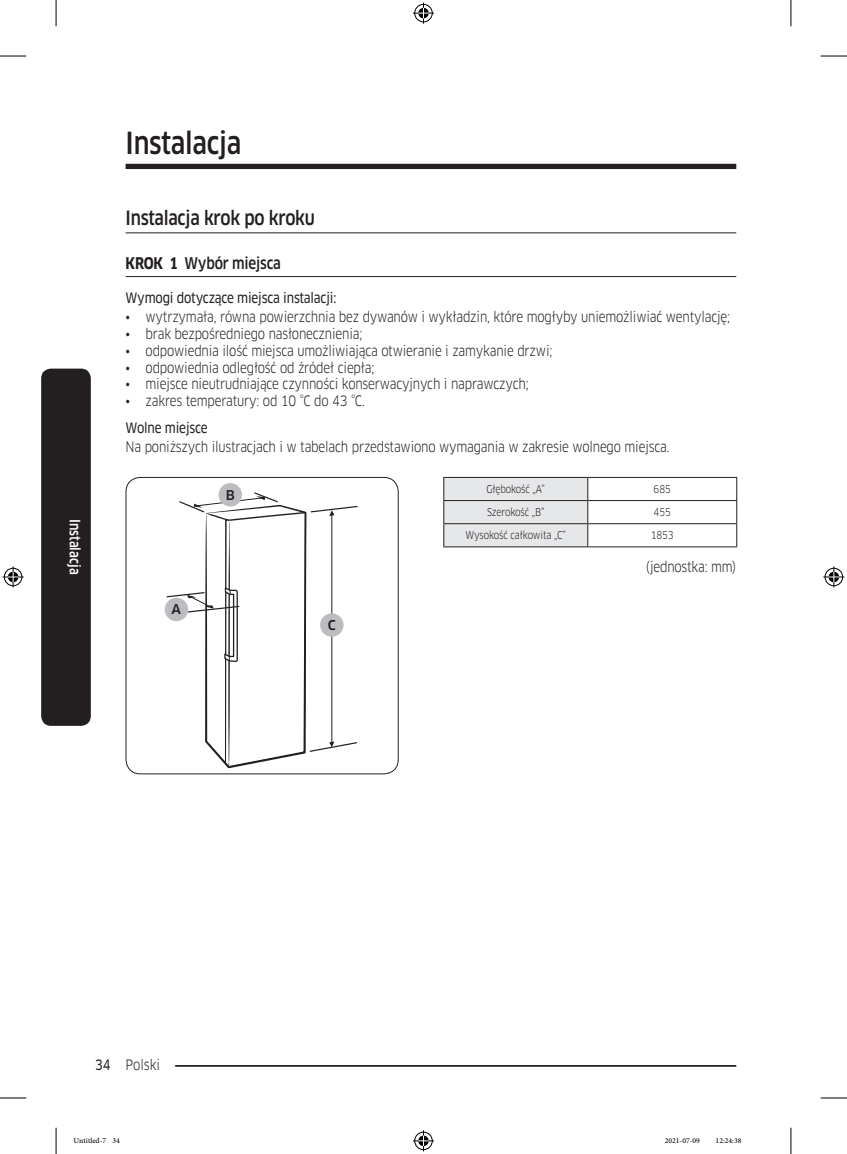
<style>
.page{position:relative;width:847px;height:1154px;background:#fff}
.page>*{position:absolute;margin:0;border:0;box-sizing:border-box;transform-origin:0 0}
.t1{font:500 29.75px "Samsung Clan Pro";letter-spacing:-.01em;color:#231f20;scale:.85 1}
.t2{font:500 19.25px "Samsung Clan Pro";letter-spacing:-.015em;color:#231f20;scale:.85 1}
.t3{font:500 15.75px "Samsung Clan Pro";letter-spacing:-.015em;color:#231f20;scale:.85 1}
.P_Right{font:14px "Samsung Clan Pro";letter-spacing:-.015em;color:#231f20;scale:.85 1}
.t4{font:14px "Samsung Clan Pro News";letter-spacing:-.015em;color:#231f20;scale:.85 1}
.Sidebar{font:500 14px "Samsung Clan Pro";color:#fff;scale:.85 1}
.image{font:500 13.3px "Samsung Clan Pro";color:#231f20}
.P_Small__Center{font:10.5px "Samsung Clan Pro";letter-spacing:-.015em;color:#231f20;scale:.85 1}
.t5{font:10.5px "Adobe Arabic";color:#000}
.s1{font-weight:700}
.s2{font-family:"Samsung Clan Pro News"}
</style>
<div class="page">
<div style="left:125px;top:164px;width:611px;height:5px;background:#231f20"></div>
<hr style="left:125px;top:1065px;width:611px;height:2px;background:#231f20">
<div style="left:111px;top:1055px;width:64px;height:17px;background:#fff"></div>
<div style="left:41px;top:369px;width:50px;height:357px;background:#231f20;border-radius:10px"></div>
<hr style="left:125px;top:232px;width:611px;height:1px;background:#231f20">
<hr style="left:125px;top:276px;width:611px;height:1px;background:#231f20">
<svg style="left:166px;top:595px;width:140px;height:173px"></svg>
<svg style="left:178px;top:492px;width:180px;height:261px"></svg>
<div style="left:320px;top:613px;width:23px;height:24px;background:#bcbdc0;border-radius:50%"></div>
<div style="left:218px;top:483px;width:24px;height:23px;background:#bcbdc0;border-radius:50%"></div>
<div style="left:165px;top:598px;width:23px;height:23px;background:#bcbdc0;border-radius:50%"></div>
<div style="left:125px;top:477px;width:273px;height:297px;border:1px solid #231f20;border-radius:14px"></div>
<hr style="left:587px;top:477px;width:149px;height:1px;background:#231f20">
<hr style="left:587px;top:500px;width:149px;height:1px;background:#231f20">
<hr style="left:587px;top:523px;width:149px;height:1px;background:#231f20">
<svg style="left:443px;top:477px;width:145px;height:69px;background:#dbdcde"></svg>
<svg style="left:736px;top:478px;width:1px;height:68px"></svg>
<hr style="left:443px;top:546px;width:144px;height:1px;background:#231f20">
<hr style="left:587px;top:546px;width:149px;height:1px;background:#231f20">
<svg style="left:0;top:56px;width:26px;height:1px"></svg>
<svg style="left:820px;top:56px;width:26px;height:1px"></svg>
<svg style="left:0;top:1097px;width:26px;height:1px"></svg>
<svg style="left:820px;top:1097px;width:26px;height:1px"></svg>
<svg style="left:56px;top:0;width:1px;height:26px"></svg>
<svg style="left:56px;top:1128px;width:1px;height:26px"></svg>
<svg style="left:790px;top:0;width:1px;height:26px"></svg>
<svg style="left:790px;top:1128px;width:1px;height:26px"></svg>
<svg style="left:413px;top:3px;width:21px;height:21px"></svg>
<svg style="left:413px;top:1130px;width:21px;height:21px"></svg>
<svg style="left:3px;top:566px;width:21px;height:21px"></svg>
<svg style="left:823px;top:566px;width:21px;height:21px"></svg>
<h1 class="t1" style="left:125px;top:125px;width:138px">Instalacja</h1>
<p class="Sidebar" style="left:83px;top:519px;width:67px;rotate:90deg">Instalacja</p>
<h2 class="t2" style="left:125px;top:207px;width:224px">Instalacja krok po kroku</h2>
<p class="t3" style="left:125px;top:254px;width:184px"><span class="s1">KROK 1</span> Wybór miejsca</p>
<h4 class="t4" style="left:125px;top:289px;width:249px">Wymogi dotyczące miejsca instalacji:</h4>
<p class="P_Right" style="left:125px;top:309px;width:712px">• wytrzymała, równa powierzchnia bez dywanów i wykładzin, które mogłyby uniemożliwiać wentylację;</p>
<p class="P_Right" style="left:125px;top:325px;width:280px">• brak bezpośredniego nasłonecznienia;</p>
<p class="P_Right" style="left:125px;top:342px;width:503px">• odpowiednia ilość miejsca umożliwiająca otwieranie i zamykanie drzwi;</p>
<p class="P_Right" style="left:125px;top:359px;width:294px">• odpowiednia odległość od źródeł ciepła;</p>
<p class="P_Right" style="left:125px;top:376px;width:475px">• miejsce nieutrudniające czynności konserwacyjnych i naprawczych;</p>
<p class="P_Right" style="left:125px;top:393px;width:283px">• zakres temperatury: od 10 °C do 43 °C.</p>
<h4 class="t4" style="left:125px;top:419px;width:98px">Wolne miejsce</h4>
<p class="P_Right" style="left:125px;top:439px;width:641px">Na poniższych ilustracjach i w tabelach przedstawiono wymagania w zakresie wolnego miejsca.</p>
<p class="image" style="left:171px;top:601px;width:11px">A</p>
<p class="image" style="left:226px;top:487px;width:11px">B</p>
<p class="image" style="left:328px;top:617px;width:9px">C</p>
<p class="P_Small__Center" style="left:486px;top:483px;width:70px">Głębokość „A”</p>
<p class="P_Small__Center" style="left:653px;top:483px;width:22px">685</p>
<p class="P_Small__Center" style="left:487px;top:506px;width:69px">Szerokość „B”</p>
<p class="P_Small__Center" style="left:653px;top:506px;width:22px">455</p>
<p class="P_Small__Center" style="left:465px;top:529px;width:120px">Wysokość całkowita „C”</p>
<p class="P_Small__Center" style="left:650px;top:529px;width:28px">1853</p>
<p class="P_Right" style="left:645px;top:558px;width:108px">(jednostka: mm)</p>
<p class="P_Right" style="left:95px;top:1056px;width:78px"><span class="s2">34</span> Polski</p>
<p class="t5" style="left:74px;top:1133px;width:48px">Untitled-7 34</p>
<p class="t5" style="left:664px;top:1133px;width:37px">2021-07-09</p>
<p class="t5" style="left:715px;top:1133px;width:27px">12:24:38</p>
</div>
